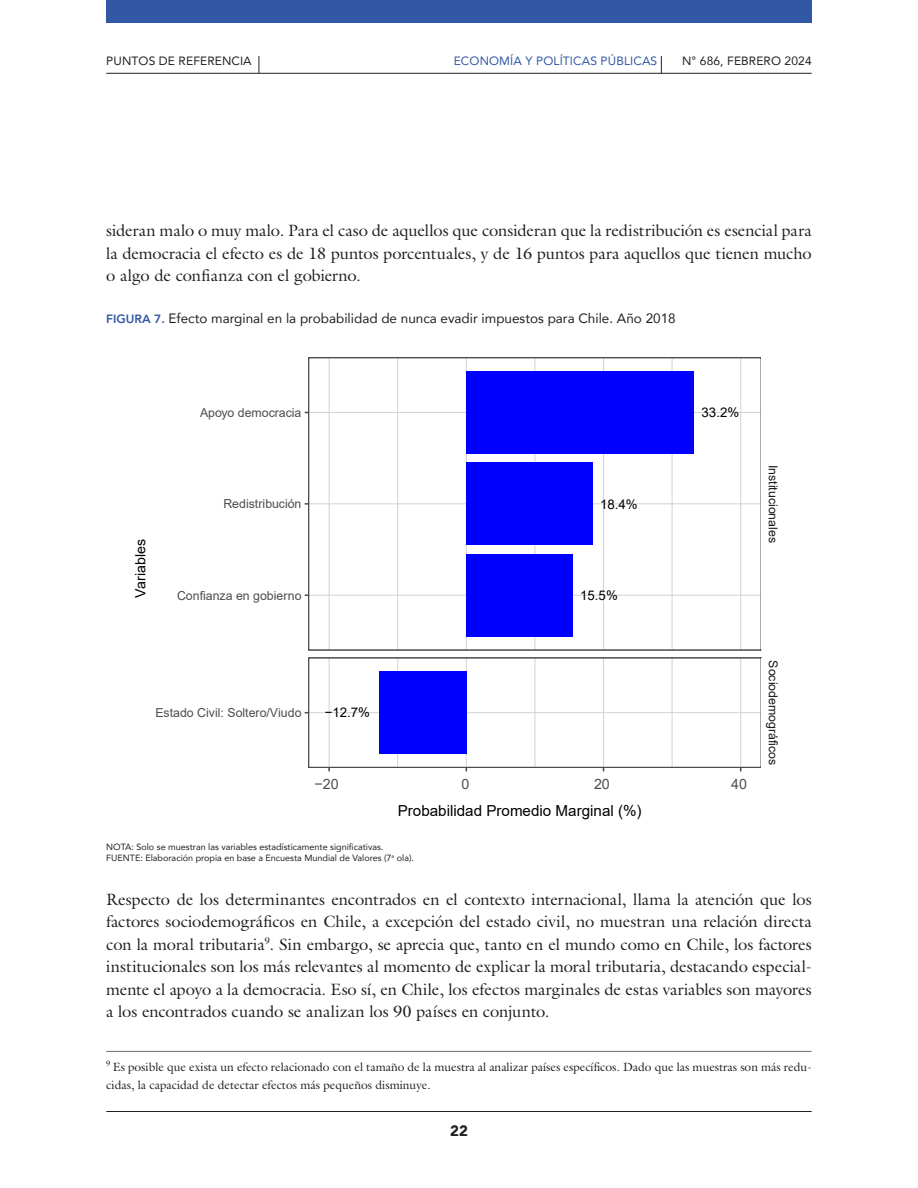
<style>
.page{position:relative;width:918px;height:1188px;background:#fff}
.page>*{position:absolute;margin:0;border:0;box-sizing:border-box;transform-origin:0 0}
.TEXTO_PARRAFOS{font:16.5px/22.5px "Galliard Pro";letter-spacing:-.01em;color:#231f20;text-align:justify}
.t1{font:15.15px "Arial";color:#000}
.t2{font:900 15px "Avenir";color:#231f20}
.t3{font:14.25px "Arial";color:#000}
.t4{font:14.25px "Arial";color:#4d4d4d}
.tit_graf_cuadros{font:13.5px "Avenir";color:#231f20}
.t5{font:13.35px "Arial";color:#000}
.t6{font:12.3px "Arial";color:#4d4d4d}
.t7{font:12.3px "Arial";color:#1a1a1a}
._15_nota{font:12px/18px "Galliard Pro";color:#231f20}
.t8{font:12px "Avenir";letter-spacing:.01em;color:#231f20}
.t9{font:12px "Avenir";letter-spacing:.01em;color:#3257a4}
.text_fuente{font:9px "Avenir";color:#231f20}
.s1{font-weight:800;font-size:12px;color:#3257a4}
</style>
<div class="page">
<hr style="left:106px;top:1111px;width:706px;height:1px;background:#231f20">
<div style="left:106px;top:0;width:706px;height:23px;background:#3257a4"></div>
<hr style="left:106px;top:73px;width:706px;height:1px;background:#231f20">
<svg style="left:259px;top:56px;width:1px;height:17px"></svg>
<svg style="left:661px;top:56px;width:1px;height:17px"></svg>
<svg style="left:304px;top:357px;width:458px;height:415px"></svg>
<div style="left:309px;top:358px;width:452px;height:292px;background:#fff"></div>
<hr style="left:397px;top:358px;width:1px;height:292px;background:#d3d3d3">
<hr style="left:535px;top:358px;width:1px;height:292px;background:#d3d3d3">
<hr style="left:672px;top:358px;width:1px;height:292px;background:#d3d3d3">
<hr style="left:309px;top:595px;width:452px;height:1px;background:#d3d3d3">
<hr style="left:309px;top:503px;width:452px;height:1px;background:#d3d3d3">
<hr style="left:309px;top:412px;width:452px;height:1px;background:#d3d3d3">
<hr style="left:329px;top:358px;width:1px;height:292px;background:#d3d3d3">
<hr style="left:466px;top:358px;width:1px;height:292px;background:#d3d3d3">
<hr style="left:603px;top:358px;width:1px;height:292px;background:#d3d3d3">
<hr style="left:740px;top:358px;width:1px;height:292px;background:#d3d3d3">
<div style="left:466px;top:371px;width:228px;height:83px;background:#00f"></div>
<div style="left:466px;top:463px;width:127px;height:82px;background:#00f"></div>
<div style="left:466px;top:554px;width:107px;height:82px;background:#00f"></div>
<div style="left:309px;top:658px;width:452px;height:110px;background:#fff"></div>
<hr style="left:397px;top:658px;width:1px;height:110px;background:#d3d3d3">
<hr style="left:535px;top:658px;width:1px;height:110px;background:#d3d3d3">
<hr style="left:672px;top:658px;width:1px;height:110px;background:#d3d3d3">
<hr style="left:309px;top:712px;width:452px;height:1px;background:#d3d3d3">
<hr style="left:329px;top:658px;width:1px;height:110px;background:#d3d3d3">
<hr style="left:466px;top:658px;width:1px;height:110px;background:#d3d3d3">
<hr style="left:603px;top:658px;width:1px;height:110px;background:#d3d3d3">
<hr style="left:740px;top:658px;width:1px;height:110px;background:#d3d3d3">
<div style="left:379px;top:672px;width:87px;height:82px;background:#00f"></div>
<div style="left:761px;top:358px;width:25px;height:292px;background:#fff"></div>
<div style="left:761px;top:658px;width:25px;height:110px;background:#fff"></div>
<hr style="left:106px;top:1051px;width:706px;height:1px;background:#6c6d70">
<p class="t8" style="left:106px;top:51px;width:147px">PUNTOS DE REFERENCIA</p>
<p class="t9" style="left:454px;top:51px;width:205px">ECONOMÍA Y POLÍTICAS PÚBLICAS</p>
<p class="t8" style="left:682px;top:52px;width:131px">N° 686, FEBRERO 2024</p>
<p class="TEXTO_PARRAFOS" style="left:106px;top:219px;width:707px">sideran malo o muy malo. Para el caso de aquellos que consideran que la redistribución es esencial para la democracia el efecto es de 18 puntos porcentuales, y de 16 puntos para aquellos que tienen mucho o algo de confianza con el gobierno.</p>
<p class="tit_graf_cuadros" style="left:106px;top:307px;width:571px"><span class="s1">FIGURA 7.</span> Efecto marginal en la probabilidad de nunca evadir impuestos para Chile. Año 2018</p>
<p class="t3" style="left:131px;top:598px;width:60px;rotate:-90deg">Variables</p>
<p class="t6" style="left:200px;top:404px;width:103px">Apoyo democracia</p>
<p class="t6" style="left:223px;top:495px;width:80px">Redistribución</p>
<p class="t6" style="left:177px;top:587px;width:126px">Confianza en gobierno</p>
<p class="t5" style="left:600px;top:495px;width:39px">18.4%</p>
<p class="t5" style="left:580px;top:586px;width:39px">15.5%</p>
<p class="t5" style="left:702px;top:403px;width:39px">33.2%</p>
<p class="t7" style="left:782px;top:465px;width:80px;rotate:90deg">Institucionales</p>
<p class="t6" style="left:155px;top:704px;width:148px">Estado Civil: Soltero/Viudo</p>
<p class="t5" style="left:325px;top:704px;width:47px">−12.7%</p>
<p class="t4" style="left:315px;top:774px;width:26px">−20</p>
<p class="t4" style="left:462px;top:774px;width:9px">0</p>
<p class="t4" style="left:594px;top:774px;width:17px">20</p>
<p class="t4" style="left:731px;top:774px;width:17px">40</p>
<p class="t1" style="left:398px;top:800px;width:245px">Probabilidad Promedio Marginal (%)</p>
<p class="t7" style="left:782px;top:660px;width:106px;rotate:90deg">Sociodemográficos</p>
<p class="text_fuente" style="left:106px;top:840px;width:279px">NOTA: Solo se muestran las variables estadísticamente significativas.</p>
<p class="text_fuente" style="left:106px;top:851px;width:309px">FUENTE: Elaboración propia en base a Encuesta Mundial de Valores (7<sup>a</sup> ola).</p>
<p class="TEXTO_PARRAFOS" style="left:106px;top:888px;width:707px">Respecto de los determinantes encontrados en el contexto internacional, llama la atención que los factores sociodemográficos en Chile, a excepción del estado civil, no muestran una relación directa con la moral tributaria<sup>9</sup>. Sin embargo, se aprecia que, tanto en el mundo como en Chile, los factores institucionales son los más relevantes al momento de explicar la moral tributaria, destacando especial&shy;mente el apoyo a la democracia. Eso sí, en Chile, los efectos marginales de estas variables son mayores a los encontrados cuando se analizan los 90 países en conjunto.</p>
<p class="_15_nota" style="left:106px;top:1057px;width:707px"><sup>9</sup> Es posible que exista un efecto relacionado con el tamaño de la muestra al analizar países específicos. Dado que las muestras son más redu&shy;cidas, la capacidad de detectar efectos más pequeños disminuye.</p>
<p class="t2" style="left:450px;top:1118px;width:19px">22</p>
</div>
